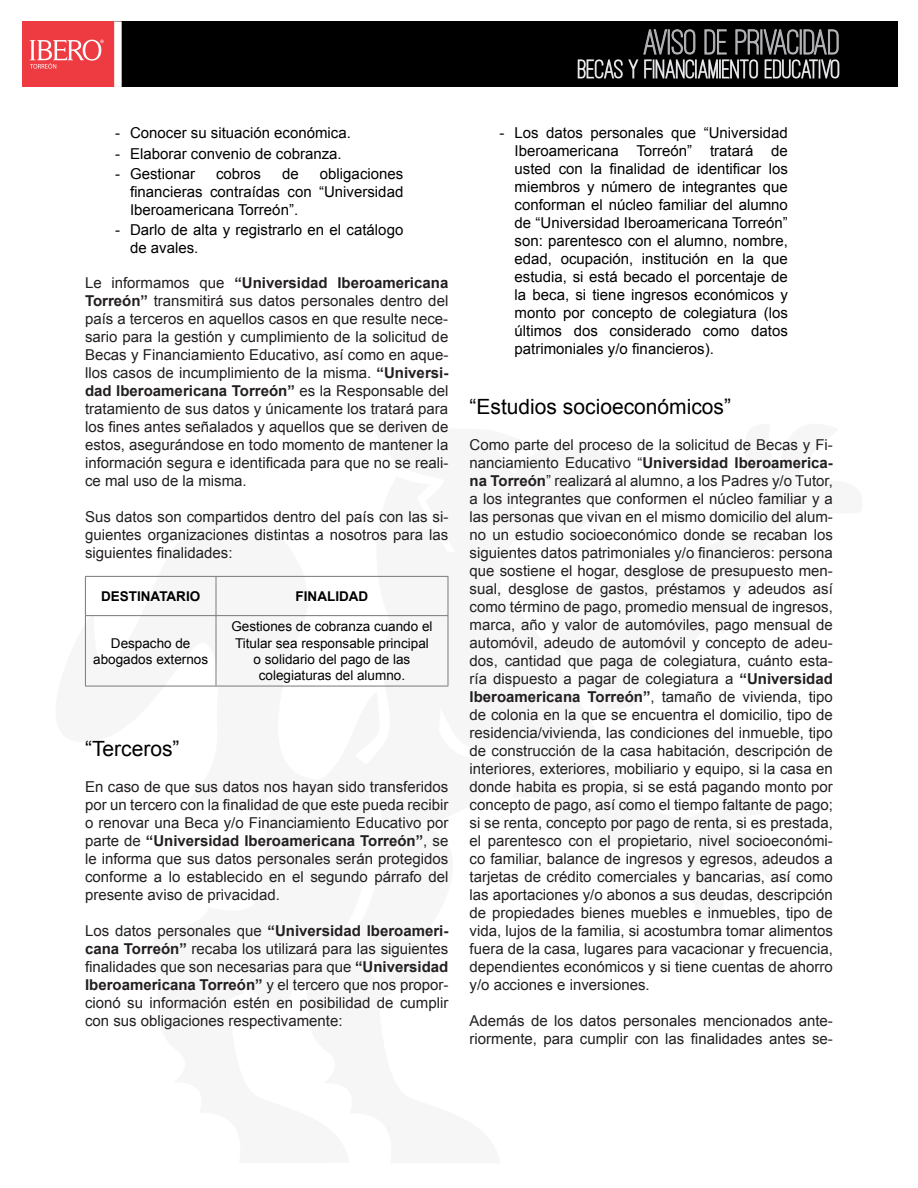
<style>
.page{position:relative;width:918px;height:1188px;background:#fff}
.page>*{position:absolute;margin:0;border:0;box-sizing:border-box;transform-origin:0 0}
.t1{font:500 27px "Ostrich Sans";color:#fff}
.t2{font:21px "Arial";color:#000001}
.t3{font:15px/18px "Arial";color:#231f20;text-align:justify}
.t4{font:15px/18px "Arial";color:#000001;text-align:justify}
.t5{font:13.5px/16.2px "Arial";color:#000001;text-align:center}
.t6{font:700 13.5px "Arial";color:#000001}
.s1{font-weight:700}
</style>
<div class="page">
<div style="left:23px;top:21px;width:875px;height:66px;background:#000001"></div>
<div style="left:22px;top:21px;width:93px;height:66px;background:#ee3a41"></div>
<div style="left:114px;top:21px;width:8px;height:66px;background:#fff"></div>
<svg style="left:577px;top:29px;width:263px;height:50px"></svg>
<svg style="left:30px;top:40px;width:74px;height:29px"></svg>
<hr style="left:85px;top:577px;width:1px;height:38px;background:#75797b">
<hr style="left:85px;top:576px;width:131px;height:1px;background:#75797b">
<hr style="left:216px;top:576px;width:232px;height:1px;background:#75797b">
<hr style="left:85px;top:616px;width:1px;height:70px;background:#75797b">
<hr style="left:85px;top:615px;width:131px;height:1px;background:#75797b">
<hr style="left:216px;top:615px;width:232px;height:1px;background:#75797b">
<hr style="left:85px;top:686px;width:131px;height:1px;background:#75797b">
<hr style="left:216px;top:686px;width:232px;height:1px;background:#75797b">
<hr style="left:216px;top:577px;width:1px;height:38px;background:#75797b">
<hr style="left:448px;top:577px;width:1px;height:38px;background:#75797b">
<hr style="left:216px;top:616px;width:1px;height:70px;background:#75797b">
<hr style="left:448px;top:616px;width:1px;height:70px;background:#75797b">
<p class="t4" style="left:115px;top:124px;width:237px">- Conocer su situación económica.</p>
<p class="t4" style="left:115px;top:144px;width:228px">- Elaborar convenio de cobranza.</p>
<p class="t4" style="left:115px;top:164px;width:82px">- Gestionar</p>
<p class="t4" style="left:216px;top:164px;width:47px">cobros</p>
<p class="t4" style="left:282px;top:164px;width:18px">de</p>
<p class="t4" style="left:130px;top:164px;width:275px;text-indent:190px">obligaciones financieras contraídas con “Universidad Iberoamericana Torreón”.</p>
<p class="t4" style="left:130px;top:221px;width:275px;text-indent:-15px">- Darlo de alta y registrarlo en el catálogo de avales.</p>
<p class="t3" style="left:85px;top:274px;width:365px">Le informamos que <span class="s1">“Universidad Iberoamericana Torreón”</span> transmitirá sus datos personales dentro del país a terceros en aquellos casos en que resulte nece&shy;sario para la gestión y cumplimiento de la solicitud de Becas y Financiamiento Educativo, así como en aque&shy;llos casos de incumplimiento de la misma. <span class="s1">“Universi&shy;dad Iberoamericana Torreón”</span> es la Responsable del tratamiento de sus datos y únicamente los tratará para los fines antes señalados y aquellos que se deriven de estos, asegurándose en todo momento de mantener la información segura e identificada para que no se reali&shy;ce mal uso de la misma.</p>
<p class="t3" style="left:85px;top:508px;width:365px">Sus datos son compartidos dentro del país con las si&shy;guientes organizaciones distintas a nosotros para las siguientes finalidades:</p>
<p class="t6" style="left:101px;top:587px;width:101px">DESTINATARIO</p>
<p class="t6" style="left:296px;top:587px;width:74px">FINALIDAD</p>
<p class="t5" style="left:93px;top:635px;width:116px">Despacho de abogados externos</p>
<p class="t5" style="left:231px;top:619px;width:203px">Gestiones de cobranza cuando el<br>Titular sea responsable principal o solidario del pago de las colegiaturas del alumno.</p>
<h2 class="t2" style="left:85px;top:734px;width:96px">“Terceros”</h2>
<p class="t3" style="left:85px;top:778px;width:365px">En caso de que sus datos nos hayan sido transferidos por un tercero con la finalidad de que este pueda recibir o renovar una Beca y/o Financiamiento Educativo por parte de <span class="s1">“Universidad Iberoamericana Torreón”</span>, se le informa que sus datos personales serán protegidos conforme a lo establecido en el segundo párrafo del presente aviso de privacidad.</p>
<p class="t3" style="left:85px;top:922px;width:365px">Los datos personales que <span class="s1">“Universidad Iberoameri&shy;cana Torreón”</span> recaba los utilizará para las siguientes finalidades que son necesarias para que <span class="s1">“Universidad Iberoamericana Torreón”</span> y el tercero que nos propor&shy;cionó su información estén en posibilidad de cumplir con sus obligaciones respectivamente:</p>
<h1 class="t1" style="left:578px;top:56px;width:264px">BECAS Y FINANCIAMIENTO EDUCATIVO</h1>
<p class="t4" style="left:515px;top:124px;width:275px;text-indent:-15px">- Los datos personales que “Universidad Iberoamericana Torreón” tratará de usted con la finalidad de identificar los miembros y número de integrantes que conforman el núcleo familiar del alumno de “Universidad Iberoamericana Torreón” son: parentesco con el alumno, nombre, edad, ocupación, institución en la que estudia, si está becado el porcentaje de la beca, si tiene ingresos económicos y monto por concepto de colegiatura (los últimos dos considerado como datos patrimoniales y/o financieros).</p>
<h2 class="t2" style="left:470px;top:392px;width:263px">“Estudios socioeconómicos”</h2>
<p class="t3" style="left:470px;top:436px;width:365px">Como parte del proceso de la solicitud de Becas y Fi&shy;nanciamiento Educativo “<span class="s1">Universidad Iberoamerica&shy;na Torreón</span>” realizará al alumno, a los Padres y/o Tutor, a los integrantes que conformen el núcleo familiar y a las personas que vivan en el mismo domicilio del alum&shy;no un estudio socioeconómico donde se recaban los siguientes datos patrimoniales y/o financieros: persona que sostiene el hogar, desglose de presupuesto men&shy;sual, desglose de gastos, préstamos y adeudos así como término de pago, promedio mensual de ingresos, marca, año y valor de automóviles, pago mensual de automóvil, adeudo de automóvil y concepto de adeu&shy;dos, cantidad que paga de colegiatura, cuánto esta&shy;ría dispuesto a pagar de colegiatura a <span class="s1">“Universidad Iberoamericana Torreón”</span>, tamaño de vivienda, tipo de colonia en la que se encuentra el domicilio, tipo de residencia/vivienda, las condiciones del inmueble, tipo de construcción de la casa habitación, descripción de interiores, exteriores, mobiliario y equipo, si la casa en donde habita es propia, si se está pagando monto por concepto de pago, así como el tiempo faltante de pago; si se renta, concepto por pago de renta, si es prestada, el parentesco con el propietario, nivel socioeconómi&shy;co familiar, balance de ingresos y egresos, adeudos a tarjetas de crédito comerciales y bancarias, así como las aportaciones y/o abonos a sus deudas, descripción de propiedades bienes muebles e inmuebles, tipo de vida, lujos de la familia, si acostumbra tomar alimentos fuera de la casa, lugares para vacacionar y frecuencia, dependientes económicos y si tiene cuentas de ahorro y/o acciones e inversiones.</p>
<p class="t3" style="left:470px;top:1012px;width:365px">Además de los datos personales mencionados ante&shy;riormente, para cumplir con las finalidades antes se-</p>
</div>
